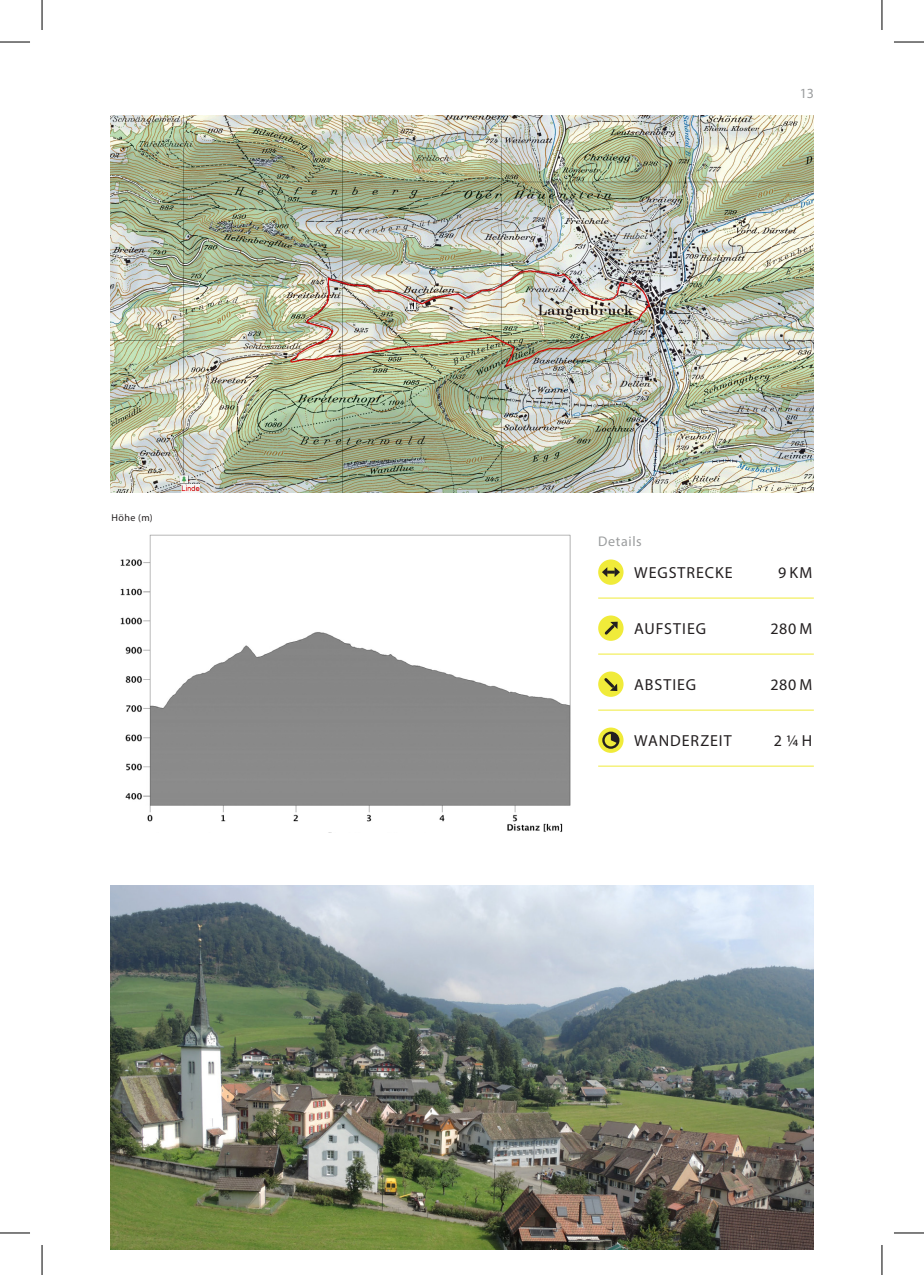
<style>
.page{position:relative;width:924px;height:1275px;background:#fff}
.page>*{position:absolute;margin:0;border:0;box-sizing:border-box;transform-origin:0 0}
.Info{font:16px "Myriad Pro";letter-spacing:.055em;color:#231f20}
.Rubriktitel{font:14px "Myriad Pro";letter-spacing:.04em;color:#9b9d9e}
.Rubriktitel-2{font:10px "Myriad Pro";color:#231f20}
</style>
<div class="page">
<hr style="left:598px;top:597px;width:215px;height:1px;background:#f0eb3a">
<hr style="left:598px;top:653px;width:215px;height:1px;background:#f0eb3a">
<hr style="left:598px;top:709px;width:215px;height:1px;background:#f0eb3a">
<hr style="left:598px;top:765px;width:215px;height:1px;background:#f0eb3a">
<div style="left:598px;top:559px;width:25px;height:26px;background:#f0eb3a;border-radius:50%"></div>
<svg style="left:602px;top:567px;width:17px;height:10px"></svg>
<div style="left:598px;top:615px;width:25px;height:26px;background:#f0eb3a;border-radius:50%"></div>
<svg style="left:601px;top:621px;width:16px;height:16px"></svg>
<div style="left:598px;top:671px;width:25px;height:26px;background:#f0eb3a;border-radius:50%"></div>
<svg style="left:601px;top:675px;width:16px;height:16px"></svg>
<svg style="left:598px;top:727px;width:25px;height:26px"></svg>
<div style="left:602px;top:731px;width:17px;height:18px;border:2px solid #231f20;border-radius:50%"></div>
<svg style="left:610px;top:732px;width:10px;height:11px"></svg>
<img style="left:110px;top:116px;width:703px;height:377px">
<img style="left:110px;top:886px;width:703px;height:364px">
<img style="left:120px;top:534px;width:451px;height:299px">
<hr style="left:0;top:42px;width:30px;height:1px;background:#000">
<hr style="left:893px;top:42px;width:30px;height:1px;background:#000">
<hr style="left:0;top:1232px;width:30px;height:1px;background:#000">
<hr style="left:893px;top:1232px;width:30px;height:1px;background:#000">
<hr style="left:42px;top:0;width:1px;height:30px;background:#000">
<hr style="left:42px;top:1245px;width:1px;height:30px;background:#000">
<hr style="left:881px;top:0;width:1px;height:30px;background:#000">
<hr style="left:881px;top:1245px;width:1px;height:30px;background:#000">
<p class="Rubriktitel-2" style="left:111px;top:511px;width:43px">Höhe (m)</p>
<p class="Rubriktitel" style="left:799px;top:85px;width:16px">13</p>
<p class="Rubriktitel" style="left:598px;top:532px;width:45px">Details</p>
<p class="Info" style="left:634px;top:562px;width:100px">WEGSTRECKE</p>
<p class="Info" style="left:777px;top:562px;width:36px">9KM</p>
<p class="Info" style="left:634px;top:618px;width:73px">AUFSTIEG</p>
<p class="Info" style="left:770px;top:618px;width:43px">280 M</p>
<p class="Info" style="left:634px;top:674px;width:63px">ABSTIEG</p>
<p class="Info" style="left:770px;top:674px;width:43px">280 M</p>
<p class="Info" style="left:634px;top:730px;width:99px">WANDERZEIT</p>
<p class="Info" style="left:773px;top:730px;width:40px">2 1/4H</p>
</div>
